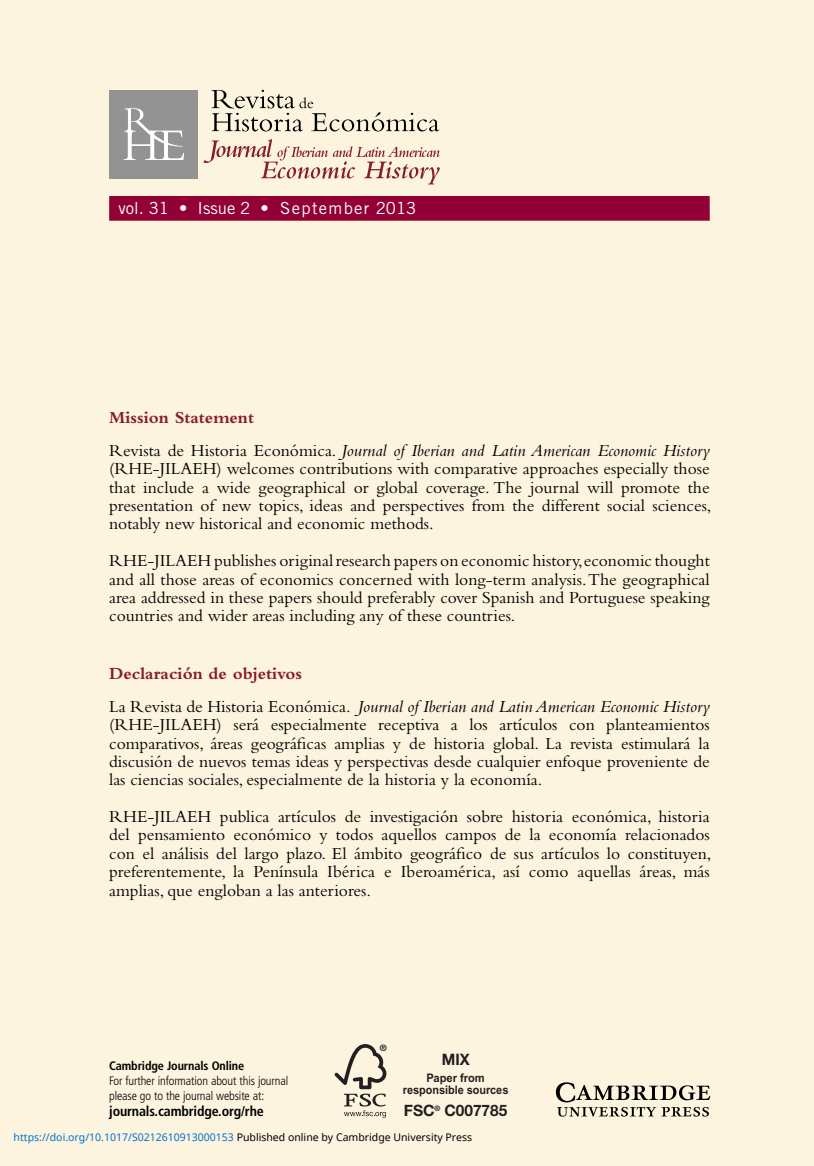
<style>
.page{position:relative;width:814px;height:1166px;background:#fcf4de}
.page>*{position:absolute;margin:0;border:0;box-sizing:border-box;transform-origin:0 0}
.t1{font:17.5px/18.4px "Bembo";color:#000;text-align:justify}
.t2{font:italic 17.5px/33.2px "Bembo";color:#000}
.t3{font:16.62px "Trade Gothic";color:#fff}
.t4{font:700 15.75px "Helvetica Neue";color:#231f20}
.t5{font:700 15.75px "Helvetica Neue";color:#231f20;scale:.95 1}
.t6{font:700 condensed 14px "Frutiger LT Std";letter-spacing:-.01em;color:#000}
.t7{font:300 condensed 12.25px/14.7px "Frutiger LT Std";letter-spacing:-.01em;color:#000}
.t8{font:700 condensed 12.25px "Frutiger LT Std";letter-spacing:-.01em;color:#000}
.t9{font:700 11.9px "Arial";color:#231f20;scale:.91 1}
.t10{font:700 11.72px "Arial";color:#231f20;scale:.95 1}
.t11{font:10.5px "Noto Sans";color:#0172cf}
.t12{font:700 8.92px "Helvetica Neue";color:#231f20}
.s1{font-weight:700;font-style:normal;color:#881d2a}
.s2{font-style:normal}
.s3{font-size:15.58px}
.s4{color:#000}
</style>
<div class="page">
<svg style="left:556px;top:1082px;width:154px;height:34px"></svg>
<div style="left:109px;top:196px;width:600px;height:25px;background:#930036"></div>
<svg style="left:334px;top:1044px;width:52px;height:74px"></svg>
<svg style="left:211px;top:90px;width:228px;height:41px"></svg>
<svg style="left:203px;top:139px;width:237px;height:45px"></svg>
<div style="left:109px;top:90px;width:88px;height:88px;background:#939393"></div>
<svg style="left:124px;top:108px;width:60px;height:52px"></svg>
<p class="t3" style="left:118px;top:202px;width:299px">vol. 31 • Issue 2 • September 2013</p>
<p class="t2" style="left:109px;top:402px;width:602px"><span class="s1">Mission Statement<br></span><span class="s2">Revista de Historia Económica.</span> Journal of Iberian and Latin American Economic History</p>
<p class="t1" style="left:109px;top:461px;width:603px">(RHE-JILAEH) welcomes contributions with comparative approaches especially those that include a wide geographical or global coverage. The journal will promote the presentation of new topics, ideas and perspectives from the different social sciences, notably new historical and economic methods.</p>
<p class="t1" style="left:109px;top:553px;width:602px">RHE-JILAEH publishes original research papers on economic history,economic thought and all those areas of economics concerned with long-term analysis. The geographical area addressed in these papers should preferably cover Spanish and Portuguese speaking countries and wider areas including any of these countries.</p>
<p class="t2" style="left:109px;top:658px;width:602px"><span class="s1">Declaración de objetivos<br></span><span class="s2">La Revista de Historia Económica.</span> Journal of Iberian and Latin American Economic History</p>
<p class="t1" style="left:109px;top:717px;width:602px">(RHE-JILAEH) será especialmente receptiva a los artículos con planteamientos comparativos, áreas geográficas amplias y de historia global. La revista estimulará la discusión de nuevos temas ideas y perspectivas desde cualquier enfoque proveniente de las ciencias sociales, especialmente de la historia y la economía.</p>
<p class="t1" style="left:109px;top:809px;width:603px">RHE-JILAEH publica artículos de investigación sobre historia económica, historia del pensamiento económico y todos aquellos campos de la economía relacionados con el análisis del largo plazo. El ámbito geográfico de sus artículos lo constituyen, preferentemente, la Península Ibérica e Iberoamérica, así como aquellas áreas, más amplias, que engloban a las anteriores.</p>
<p class="t8" style="left:109px;top:1061px;width:137px">Cambridge Journals Online</p>
<p class="t7" style="left:109px;top:1074px;width:180px">For further information about this journal please go to the journal website at:</p>
<p class="t6" style="left:109px;top:1106px;width:156px">journals.cambridge.org/rhe</p>
<p class="t12" style="left:380px;top:1045px;width:9px">®</p>
<p class="t5" style="left:442px;top:1054px;width:31px">MIX</p>
<p class="t10" style="left:426px;top:1071px;width:63px">Paper from</p>
<p class="t9" style="left:403px;top:1083px;width:117px">responsible sources</p>
<p class="t4" style="left:404px;top:1105px;width:105px"><span class="s3">FSC</span><sup>®</sup> C007785</p>
<p class="t11" style="left:14px;top:1130px;width:460px">https://doi.org/10.1017/S0212610913000153 <span class="s4">Published online by Cambridge University Press</span></p>
</div>
